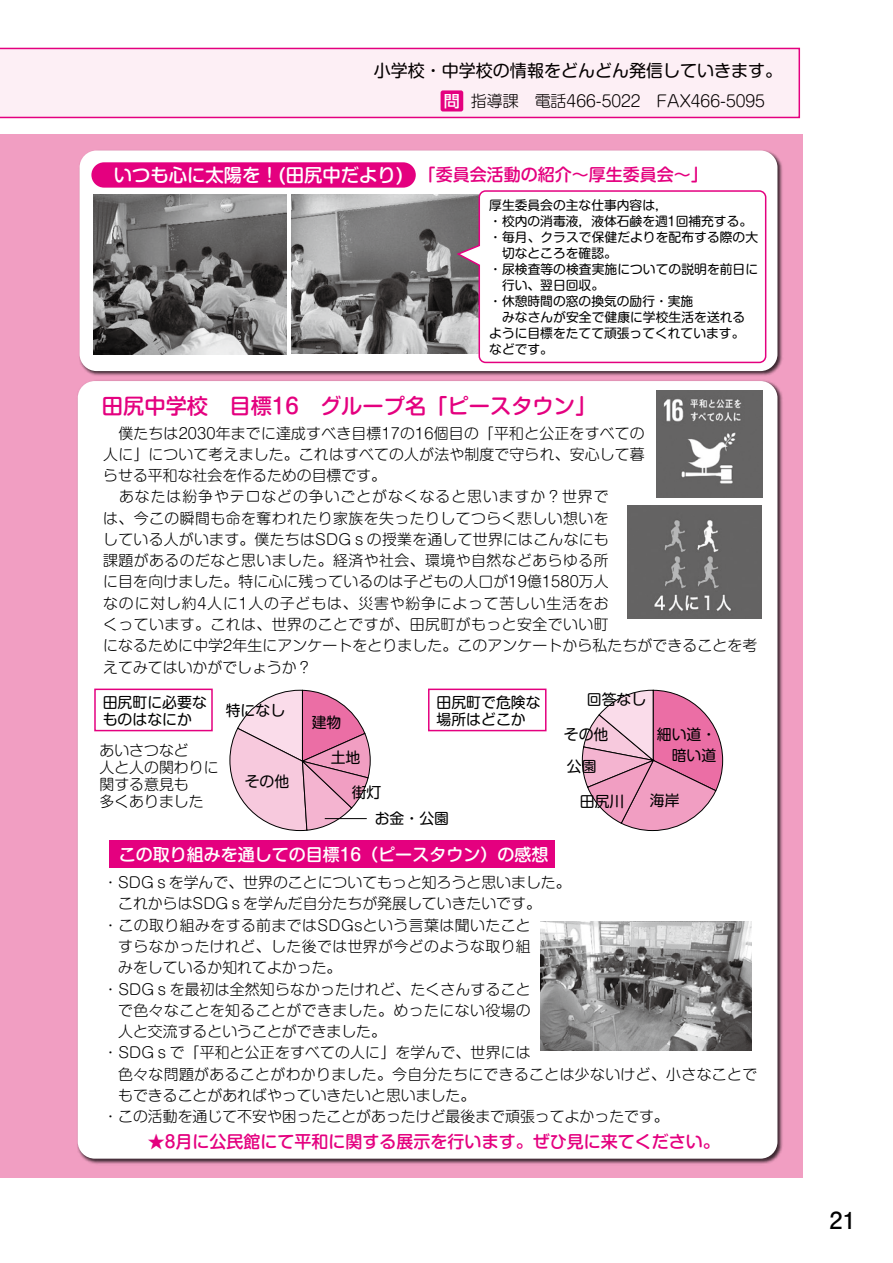
<style>
.page{position:relative;width:893px;height:1263px;background:#fff}
.page>*{position:absolute;margin:0;border:0;box-sizing:border-box;transform-origin:0 0}
.t1{font:700 23.4px "Futo Go B101 Pro";color:#000}
.t2{font:500 21.3px "Shin M Go Pro";color:#e4007f}
.t3{font:500 18.3px "Shin M Go Pro";color:#fff}
.t4{font:500 16.95px "Shin M Go Pro";color:#e4007f}
.t5{font:500 16.95px "Shin M Go Pro";color:#fff}
.t6{font:16.95px "Shin M Go Pro";color:#040000}
.t7{font:300 15.9px "Shin M Go Pro";color:#040000}
.t8{font:300 14.85px/21.3px "Shin M Go Pro";letter-spacing:.01em;color:#000}
.t9{font:300 14.85px "Shin M Go Pro";letter-spacing:.03em;color:#000}
.t10{font:14.85px/17px "Shin M Go Pro";color:#000}
.t11{font:12.75px/15.9px "Shin M Go Pro";color:#000}
.s1{font-family:"Shin Go Pro";font-weight:500;font-size:16.05px;color:#fff}
</style>
<div class="page">
<div style="left:0;top:134px;width:802px;height:1043px;background:#f19ec2"></div>
<div style="left:0;top:48px;width:800px;height:70px;background:#fdeff5"></div>
<div style="left:441px;top:90px;width:22px;height:21px;background:#e4007f;border-radius:2px"></div>
<img style="left:79px;top:150px;width:704px;height:226px">
<div style="left:80px;top:151px;width:697px;height:220px;background:#fff;border-radius:17px"></div>
<div style="left:78px;top:381px;width:699px;height:778px;background:#fff;border-radius:17px"></div>
<div style="left:91px;top:162px;width:325px;height:26px;background:#e4007f;border-radius:13px"></div>
<img style="left:656px;top:391px;width:107px;height:106px">
<img style="left:627px;top:506px;width:135px;height:113px">
<img style="left:541px;top:922px;width:211px;height:129px">
<div style="left:110px;top:841px;width:445px;height:27px;background:#e4007f"></div>
<svg style="left:229px;top:689px;width:142px;height:142px"></svg>
<svg style="left:582px;top:689px;width:141px;height:142px"></svg>
<hr style="left:325px;top:818px;width:42px;height:1px;background:#000">
<div style="left:94px;top:688px;width:119px;height:43px;border:2px solid #e4007f"></div>
<div style="left:428px;top:688px;width:118px;height:43px;border:2px solid #e4007f"></div>
<img style="left:93px;top:194px;width:193px;height:160px">
<img style="left:292px;top:194px;width:163px;height:160px">
<svg style="left:455px;top:190px;width:312px;height:174px"></svg>
<p class="t6" style="left:374px;top:57px;width:410px">小学校・中学校の情報をどんどん発信していきます。</p>
<p class="t7" style="left:444px;top:88px;width:323px"><span class="s1">問</span> 指導課　電話466-5022　FAX466-5095</p>
<p class="t3" style="left:114px;top:160px;width:291px">いつも心に太陽を！(田尻中だより)</p>
<p class="t4" style="left:419px;top:161px;width:291px">「委員会活動の紹介～厚生委員会～」</p>
<p class="t11" style="left:489px;top:196px;width:270px">厚生委員会の主な仕事内容は，<br>・校内の消毒液，液体石鹸を週1回補充する。・毎月、クラスで保健だよりを配布する際の大　切なところを確認。<br>・尿検査等の検査実施についての説明を前日に　行い、翌日回収。<br>・休憩時間の窓の換気の励行・実施<br>　みなさんが安全で健康に学校生活を送れる　ように目標をたてて頑張ってくれています。などです。</p>
<h2 class="t2" style="left:102px;top:389px;width:496px">田尻中学校　目標16　グループ名「ピースタウン」</h2>
<p class="t8" style="left:103px;top:420px;width:656px">　僕たちは2030年までに達成すべき目標17の16個目の「平和と公正をすべての<br>人に」について考えました。これはすべての人が法や制度で守られ、安心して暮<br>らせる平和な社会を作るための目標です。<br>　あなたは紛争やテロなどの争いごとがなくなると思いますか？世界で<br>は、今この瞬間も命を奪われたり家族を失ったりしてつらく悲しい想いを<br>している人がいます。僕たちはSDGｓの授業を通して世界にはこんなにも<br>課題があるのだなと思いました。経済や社会、環境や自然などあらゆる所<br>に目を向けました。特に心に残っているのは子どもの人口が19億1580万人<br>なのに対し約4人に1人の子どもは、災害や紛争によって苦しい生活をお<br>くっています。これは、世界のことですが、田尻町がもっと安全でいい町<br>になるために中学2年生にアンケートをとりました。このアンケートから私たちができることを考えてみてはいかがでしょうか？</p>
<p class="t10" style="left:103px;top:692px;width:106px">田尻町に必要なものはなにか</p>
<p class="t10" style="left:436px;top:692px;width:106px">田尻町で危険な場所はどこか</p>
<p class="t8" style="left:99px;top:740px;width:121px;line-height:17px">あいさつなど<br>人と人の関わりに関する意見も<br>多くありました</p>
<p class="t10" style="left:226px;top:700px;width:61px">特になし</p>
<p class="t10" style="left:312px;top:712px;width:31px">建物</p>
<p class="t10" style="left:331px;top:747px;width:31px">土地</p>
<p class="t10" style="left:375px;top:777px;width:76px;line-height:26px;text-indent:-23px">街灯<br>お金・公園</p>
<p class="t10" style="left:245px;top:771px;width:46px">その他</p>
<p class="t5" style="left:119px;top:840px;width:431px">この取り組みを通しての目標16（ピースタウン）の感想</p>
<p class="t10" style="left:587px;top:689px;width:61px">回答なし</p>
<p class="t10" style="left:564px;top:724px;width:46px">その他</p>
<p class="t10" style="left:567px;top:756px;width:31px">公園</p>
<p class="t10" style="left:657px;top:722px;width:61px;line-height:21.3px">細い道・　暗い道</p>
<p class="t10" style="left:580px;top:791px;width:46px">田尻川</p>
<p class="t10" style="left:650px;top:790px;width:31px">海岸</p>
<p class="t8" style="left:103px;top:870px;width:469px">・SDGｓを学んで、世界のことについてもっと知ろうと思いました。</p>
<p class="t8" style="left:103px;top:891px;width:439px">　これからはSDGｓを学んだ自分たちが発展していきたいです。</p>
<p class="t9" style="left:103px;top:913px;width:429px">・この取り組みをする前まではSDGsという言葉は聞いたこと</p>
<p class="t9" style="left:118px;top:934px;width:414px">すらなかったけれど、した後では世界が今どのような取り組</p>
<p class="t8" style="left:118px;top:955px;width:225px">みをしているか知れてよかった。</p>
<p class="t8" style="left:103px;top:976px;width:429px">・SDGｓを最初は全然知らなかったけれど、たくさんすること</p>
<p class="t9" style="left:118px;top:998px;width:414px">で色々なことを知ることができました。めったにない役場の</p>
<p class="t8" style="left:118px;top:1019px;width:269px">人と交流するということができました。</p>
<p class="t8" style="left:103px;top:1040px;width:429px">・SDGｓで「平和と公正をすべての人に」を学んで、世界には</p>
<p class="t8" style="left:118px;top:1061px;width:641px">色々な問題があることがわかりました。今自分たちにできることは少ないけど、小さなことで</p>
<p class="t8" style="left:118px;top:1083px;width:359px">もできることがあればやっていきたいと思いました。</p>
<p class="t8" style="left:103px;top:1104px;width:567px">・この活動を通じて不安や困ったことがあったけど最後まで頑張ってよかったです。</p>
<p class="t4" style="left:148px;top:1127px;width:573px">★8月に公民館にて平和に関する展示を行います。ぜひ見に来てください。</p>
<h1 class="t1" style="left:830px;top:1201px;width:28px">21</h1>
</div>
